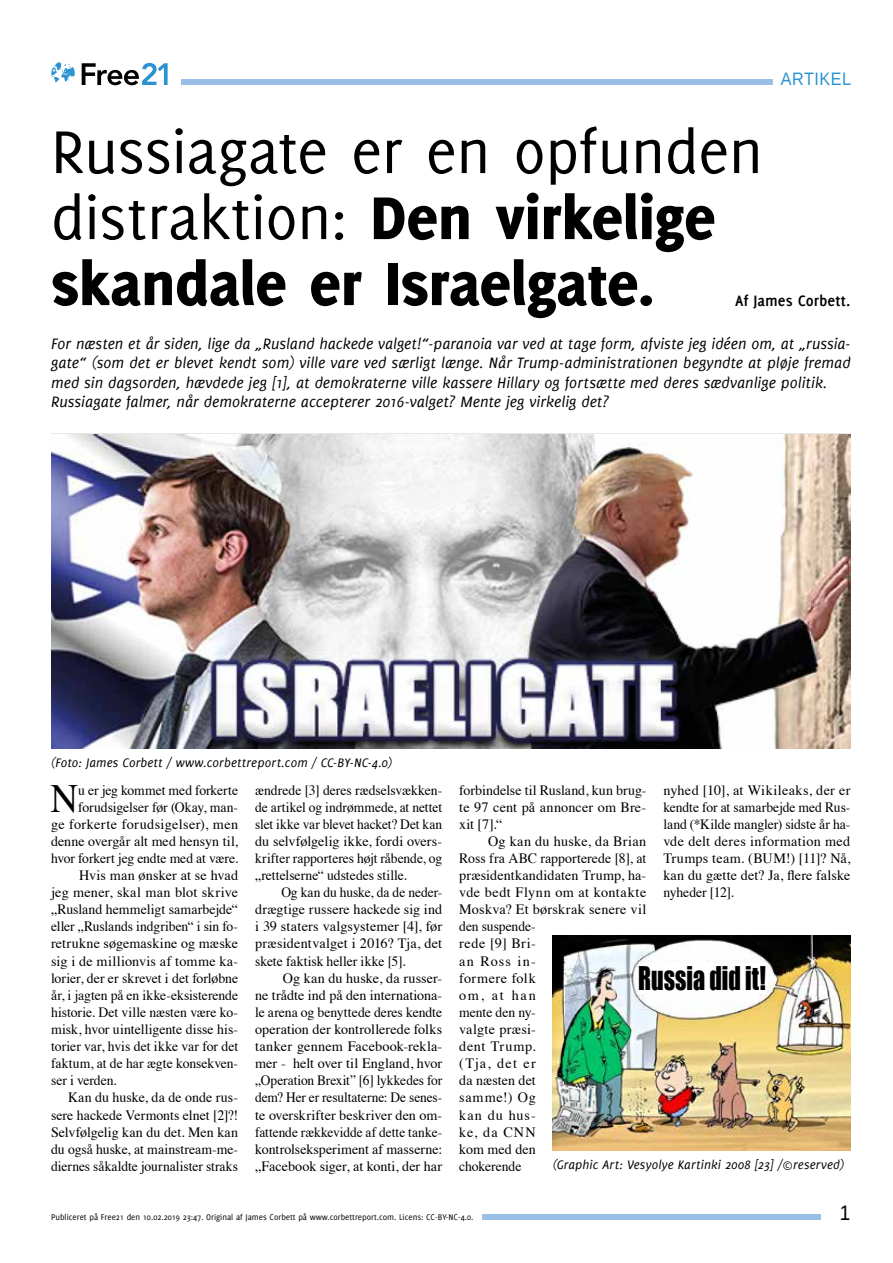
<style>
.page{position:relative;width:893px;height:1263px;background:#fff}
.page>*{position:absolute;margin:0;border:0;box-sizing:border-box;transform-origin:0 0}
.t1{font:66px/66px "Delicious";letter-spacing:-.005em;color:#000}
.t2{font:40.05px "Times";color:#000;scale:.96 1}
.t3{font:30px "Impact";color:#000;scale:.8 1}
.t4{font:21px "Liberation Sans";color:#000;scale:.9 1}
.t5{font:18px "Liberation Sans";letter-spacing:.03em;color:#2b93d1;scale:.9 1}
.t6{font:italic 16.5px/19.5px "Delicious";color:#000}
.t7{font:700 16.5px "Delicious";letter-spacing:.005em;color:#000}
.t8{font:14.25px/17.1px "Times";letter-spacing:.005em;color:#000;text-align:justify}
.t9{font:14.25px/17.1px "Times";letter-spacing:.005em;color:#000;text-align:justify;scale:.96 1}
.t10{font:14.25px/17.1px "Times";letter-spacing:.005em;color:#000;text-align:justify;scale:.95 1}
.t11{font:14.25px "Times";letter-spacing:.025em;color:#000}
.t12{font:italic 13.5px "Delicious";letter-spacing:.01em;color:#000}
.t13{font:9px "Delicious";color:#000}
.s1{font-weight:800}
</style>
<div class="page">
<div style="left:181px;top:79px;width:669px;height:6px;background:#9abfe6"></div>
<div style="left:55px;top:1214px;width:766px;height:6px;background:#9abfe6"></div>
<div style="left:43px;top:1211px;width:439px;height:12px;background:#fff"></div>
<div style="left:773px;top:74px;width:86px;height:15px;background:#fff"></div>
<svg style="left:82px;top:63px;width:86px;height:22px"></svg>
<svg style="left:51px;top:62px;width:24px;height:20px"></svg>
<img style="left:51px;top:435px;width:799px;height:313px">
<img style="left:553px;top:935px;width:297px;height:215px">
<div style="left:639px;top:963px;width:127px;height:30px;background:#fff"></div>
<p class="t5" style="left:781px;top:69px;width:79px">Artikel</p>
<h1 class="t1" style="left:51px;top:118px;width:713px">Russiagate er en opfunden distraktion: <span class="s1">Den virkelige skandale er Israelgate.</span></h1>
<p class="t7" style="left:735px;top:291px;width:117px">Af James Corbett.</p>
<p class="t6" style="left:51px;top:334px;width:801px">For næsten et år siden, lige da „Rusland hackede valget!“-paranoia var ved at tage form, afviste jeg idéen om, at „russia&shy;gate“ (som det er blevet kendt som) ville vare ved særligt længe. Når Trump-administrationen begyndte at pløje fremad med sin dagsorden, hævdede jeg [1], at demokraterne ville kassere Hillary og fortsætte med deres sædvanlige politik.<br>Russiagate falmer, når demokraterne accepterer 2016-valget? Mente jeg virkelig det?</p>
<p class="t12" style="left:51px;top:755px;width:343px">(Foto: James Corbett / www.corbettreport.com / CC-BY-NC-4.0)</p>
<h2 class="t2" style="left:51px;top:761px;width:30px">N</h2>
<p class="t9" style="left:78px;top:780px;width:168px">u er jeg kommet med forkerte</p>
<p class="t9" style="left:78px;top:797px;width:168px">forudsigelser før (Okay, man-</p>
<p class="t11" style="left:51px;top:811px;width:189px">ge forkerte forudsigelser), men</p>
<p class="t8" style="left:51px;top:831px;width:189px">denne overgår alt med hensyn til,</p>
<p class="t9" style="left:51px;top:848px;width:196px">hvor forkert jeg endte med at være.</p>
<p class="t8" style="left:79px;top:865px;width:161px">Hvis man ønsker at se hvad</p>
<p class="t8" style="left:51px;top:883px;width:189px">jeg mener, skal man blot skrive</p>
<p class="t8" style="left:51px;top:900px;width:189px">„Rusland hemmeligt samarbejde“</p>
<p class="t10" style="left:51px;top:917px;width:198px">eller „Ruslands indgriben“ i sin fo-</p>
<p class="t8" style="left:51px;top:934px;width:189px">retrukne søgemaskine og mæske</p>
<p class="t8" style="left:51px;top:951px;width:189px">sig i de millionvis af tomme ka-</p>
<p class="t8" style="left:51px;top:968px;width:189px">lorier, der er skrevet i det forløbne</p>
<p class="t9" style="left:51px;top:985px;width:196px">år, i jagten på en ikke-eksisterende</p>
<p class="t9" style="left:51px;top:1002px;width:196px">historie. Det ville næsten være ko-</p>
<p class="t8" style="left:51px;top:1019px;width:189px">misk, hvor uintelligente disse his-</p>
<p class="t8" style="left:51px;top:1036px;width:189px">torier var, hvis det ikke var for det</p>
<p class="t9" style="left:51px;top:1054px;width:196px">faktum, at de har ægte konsekven-</p>
<p class="t9" style="left:51px;top:1071px;width:70px">ser i verden.</p>
<p class="t8" style="left:68px;top:1088px;width:172px">Kan du huske, da de onde rus-</p>
<p class="t8" style="left:51px;top:1105px;width:189px">sere hackede Vermonts elnet [2]?!</p>
<p class="t8" style="left:51px;top:1122px;width:189px">Selvfølgelig kan du det. Men kan</p>
<p class="t9" style="left:51px;top:1139px;width:196px">du også huske, at mainstream-me-</p>
<p class="t10" style="left:51px;top:1156px;width:198px">diernes såkaldte journalister straks</p>
<p class="t9" style="left:255px;top:780px;width:196px">ændrede [3] deres rædselsvækken&shy;de artikel og indrømmede, at nettet slet ikke var blevet hacket? Det kan du selvfølgelig ikke, fordi overs&shy;krifter rapporteres højt råbende, og „rettelserne“ udstedes stille.</p>
<p class="t10" style="left:255px;top:883px;width:198px;text-indent:26px">Og kan du huske, da de neder&shy;drægtige russere hackede sig ind i 39 staters valgsystemer [4], før præsidentvalget i 2016? Tja, det skete faktisk heller ikke [5].</p>
<p class="t8" style="left:255px;top:968px;width:189px;text-indent:28px">Og kan du huske, da russer&shy;ne trådte ind på den internationa&shy;le arena og benyttede deres kendte operation der kontrollerede folks tanker gennem Facebook-rekla&shy;mer - helt over til England, hvor „Operation Brexit” [6] lykkedes for dem? Her er resultaterne: De senes&shy;te overskrifter beskriver den om&shy;fattende rækkevidde af dette tanke&shy;kontrolseksperiment af masserne: „Facebook siger, at konti, der har</p>
<p class="t8" style="left:459px;top:780px;width:189px">forbindelse til Rusland, kun brug&shy;te 97 cent på annoncer om Bre&shy;xit [7].“</p>
<p class="t8" style="left:459px;top:831px;width:189px;text-align:left;text-indent:29px">Og kan du huske, da Brian<br>Ross fra ABC rapporterede [8], at præsidentkandidaten Trump, ha&shy;vde bedt Flynn om at kontakte<br>Moskva? Et børskrak senere vil den suspende-<br>rede [9] Bri-<br>an Ross in-<br>formere folk<br>om, at han<br>mente den ny-<br>valgte præsi-<br>dent Trump.<br>(Tja, det er<br>da næsten det<br>samme!) Og<br>kan du hus-<br>ke, da CNN<br>kom med den<br>chokerende</p>
<p class="t8" style="left:663px;top:780px;width:189px">nyhed [10], at Wikileaks, der er kendte for at samarbejde med Rus&shy;land (*Kilde mangler) sidste år ha&shy;vde delt deres information med Trumps team. (BUM!) [11]? Nå, kan du gætte det? Ja, flere falske nyheder [12].</p>
<h3 class="t3" style="left:638px;top:955px;width:161px">Russia did it!</h3>
<p class="t12" style="left:553px;top:1157px;width:293px">(Graphic Art: Vesyolye Kartinki 2008 [23] /©reserved)</p>
<p class="t13" style="left:51px;top:1211px;width:424px">Publiceret på Free21 den 10.02.2019 23:47. Original af James Corbett på www.corbettreport.com. Licens: CC-BY-NC-4.0.</p>
<h3 class="t4" style="left:840px;top:1201px;width:13px">1</h3>
</div>
